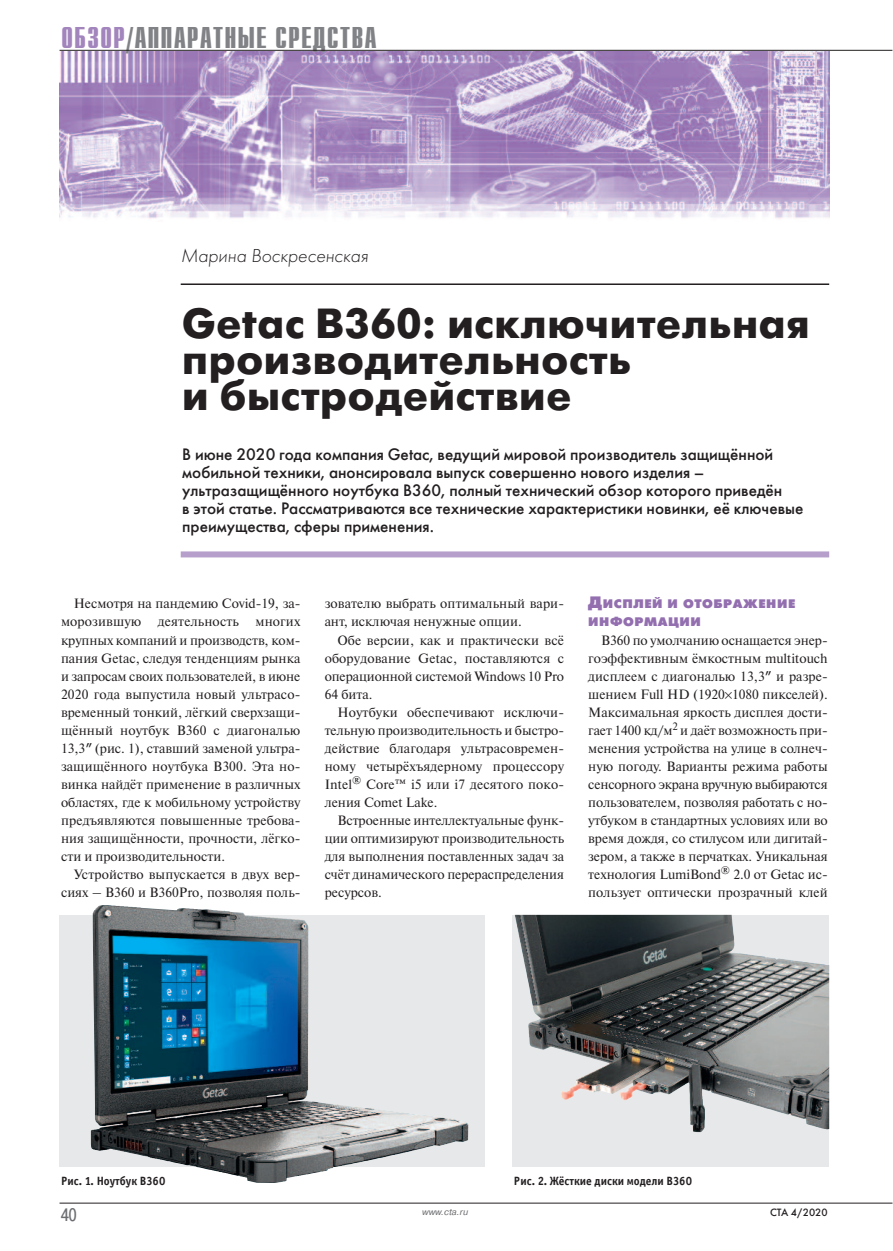
<style>
.page{position:relative;width:893px;height:1251px;background:#fff}
.page>*{position:absolute;margin:0;border:0;box-sizing:border-box;transform-origin:0 0}
.t1{font:700 42px/36px "Futura Futuris C";letter-spacing:.02em;color:#231f20}
.t2{font:700 30px "Compact C";letter-spacing:.03em;color:#808285}
.t3{font:italic 19.5px "Futura Light C";color:#231f20}
.t4{font:18px "Pragmatica Cond C";color:#6c6d70}
.t5{font:16.5px/18px "Futura Futuris C";color:#231f20}
.t6{font:13.5px/18px "Newton C";color:#231f20;text-align:justify}
.t7{font:12.3px/18px "Futura Futuris Black C";letter-spacing:.045em;color:#936fb0}
.t8{font:12px "Officina Sans Bold C";color:#231f20;scale:.95 1}
.t9{font:10.5px "Futura Futuris C";color:#231f20}
.t10{font:italic 9px "Pragmatica C";color:#6c6d70}
.s1{color:#a385bd}
.s2{font-family:"Tahoma"}
.s3{font-size:16.5px}
</style>
<div class="page">
<img style="left:60px;top:51px;width:769px;height:168px">
<hr style="left:181px;top:283px;width:648px;height:2px;background:#231f20">
<div style="left:181px;top:551px;width:648px;height:6px;background:#b69fcb"></div>
<hr style="left:60px;top:1202px;width:832px;height:1px;background:#231f20">
<hr style="left:60px;top:50px;width:832px;height:1px;background:#231f20">
<svg style="left:512px;top:914px;width:317px;height:252px;background:#9fa0a1"></svg>
<img style="left:620px;top:935px;width:209px;height:196px">
<div style="left:60px;top:914px;width:425px;height:251px;background:#e7e8e9"></div>
<img style="left:91px;top:905px;width:377px;height:276px">
<h2 class="t2" style="left:61px;top:20px;width:317px"><span class="s1">обзор</span>/аппаратные средства</h2>
<h3 class="t3" style="left:181px;top:243px;width:189px">Марина Воскресенская</h3>
<h1 class="t1" style="left:182px;top:306px;width:629px">Getac B360: исключительная производительность<br>и быстродействие</h1>
<p class="t5" style="left:182px;top:445px;width:623px">В июне 2020 года компания Getac, ведущий мировой производитель защищённой мобильной техники, анонсировала выпуск совершенно нового изделия – ультразащищённого ноутбука B360, полный технический обзор которого приведён<br>в этой статье. Рассматриваются все технические характеристики новинки, её ключевые преимущества, сферы применения.</p>
<p class="t6" style="left:61px;top:594px;width:241px;text-indent:13px">Несмотря на пандемию Covid-19, за&shy;морозившую деятельность многих крупных компаний и производств, ком&shy;пания Getac, следуя тенденциям рынка и запросам своих пользователей, в июне 2020 года выпустила новый ультрасо&shy;временный тонкий, лёгкий сверхзащи&shy;щённый ноутбук B360 с диагональю 13,3<span class="s2">″</span> (рис. 1), ставший заменой ультра&shy;защищённого ноутбука B300. Эта но&shy;винка найдёт применение в различных областях, где к мобильному устройству предъявляются повышенные требова&shy;ния защищённости, прочности, лёгко&shy;сти и производительности.</p>
<p class="t6" style="left:61px;top:864px;width:241px;text-align:right">Устройство выпускается в двух вер&shy;сиях – B360 и B360Pro, позволяя поль-</p>
<p class="t6" style="left:325px;top:594px;width:241px">зователю выбрать оптимальный вари&shy;ант, исключая ненужные опции.</p>
<p class="t6" style="left:325px;top:630px;width:241px;text-indent:13px">Обе версии, как и практически всё оборудование Getac, поставляются с операционной системой Windows 10 Pro 64 бита.</p>
<p class="t6" style="left:325px;top:702px;width:241px;text-indent:13px">Ноутбуки обеспечивают исключи&shy;тельную производительность и быстро&shy;действие благодаря ультрасовремен&shy;ному четырёхъядерному процессору Intel<sup>®</sup> Core™ i5 или i7 десятого поко&shy;ления Comet Lake.</p>
<p class="t6" style="left:325px;top:810px;width:241px;text-indent:13px">Встроенные интеллектуальные функ&shy;ции оптимизируют производительность для выполнения поставленных задач за счёт динамического перераспределения ресурсов.</p>
<p class="t7" style="left:588px;top:595px;width:209px"><span class="s3">Д</span>исплей и отображение информации</p>
<p class="t6" style="left:588px;top:630px;width:241px;text-indent:13px">B360 по умолчанию оснащается энер&shy;гоэффективным ёмкостным multitouch дисплеем с диагональю 13,3<span class="s2">″</span> и разре&shy;шением Full HD (1920 1080 пикселей).<br>Максимальная яркость дисплея дости&shy;гает 1400 кд/м<sup>2</sup> и даёт возможность при&shy;менения устройства на улице в солнеч&shy;ную погоду. Варианты режима работы сенсорного экрана вручную выбираются пользователем, позволяя работать с но&shy;утбуком в стандартных условиях или во время дождя, со стилусом или дигитай&shy;зером, а также в перчатках. Уникальная технология LumiBond<sup>®</sup> 2.0 от Getac ис&shy;пользует оптически прозрачный клей</p>
<p class="t8" style="left:61px;top:1175px;width:111px">Рис. 1. Ноутбук B360</p>
<p class="t8" style="left:514px;top:1175px;width:189px">Рис. 2. Жёсткие диски модели B360</p>
<h3 class="t4" style="left:61px;top:1203px;width:17px">40</h3>
<p class="t10" style="left:422px;top:1206px;width:48px">www.cta.ru</p>
<p class="t9" style="left:770px;top:1206px;width:59px">СТА 4/2020</p>
</div>
